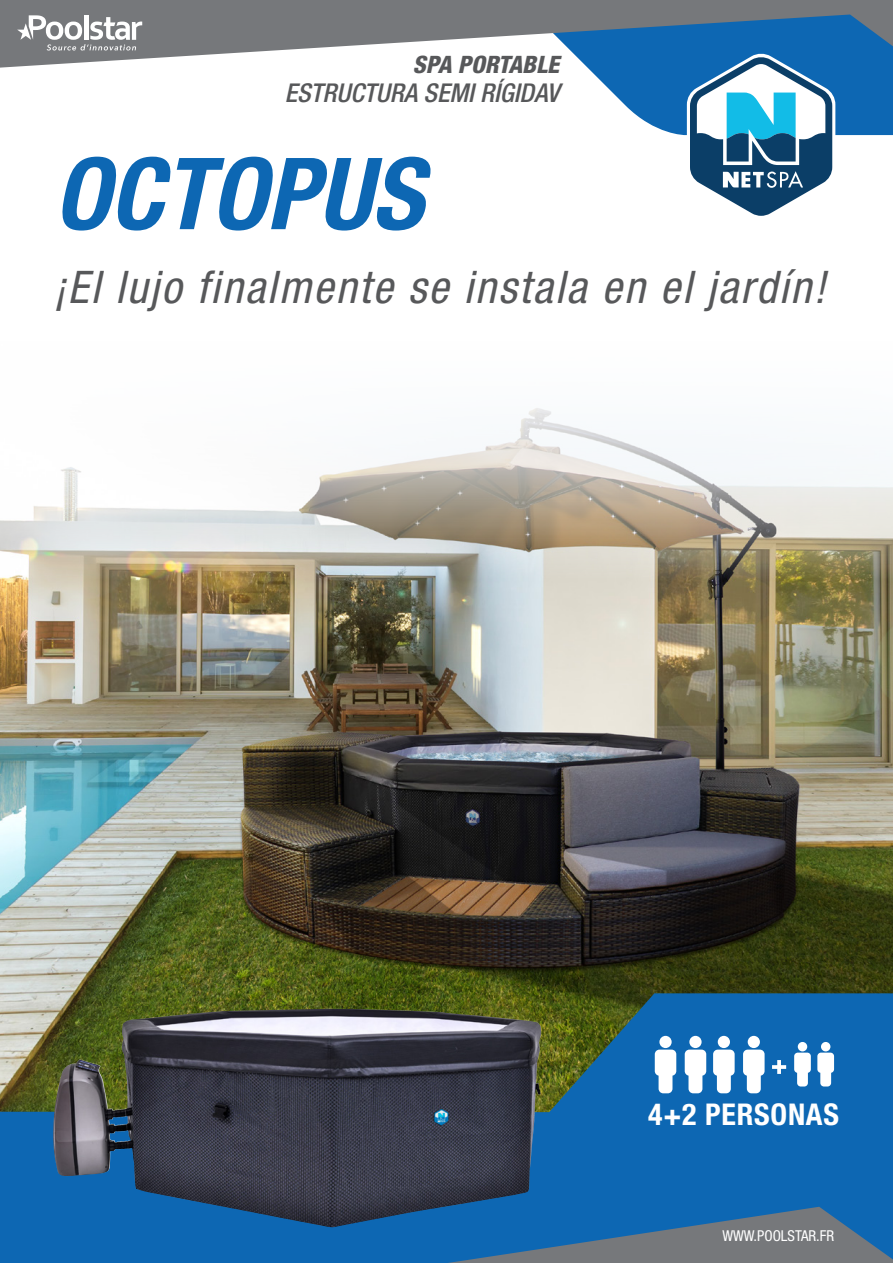
<style>
.page{position:relative;width:893px;height:1263px;background:#fff}
.page>*{position:absolute;margin:0;border:0;box-sizing:border-box;transform-origin:0 0}
.nom_du_produit{font:italic 700 condensed 99.6px "Helvetica Neue";color:#0d67b3}
.t1{font:italic condensed 45px "Helvetica Neue";letter-spacing:.05em;color:#57585a}
.t2{font:700 condensed 30px "Helvetica Neue";letter-spacing:.025em;color:#fff}
.t3{font:italic 500 condensed 25.95px "Helvetica Neue";color:#57585a}
.t4{font:italic 800 condensed 24px "Helvetica Neue";color:#57585a}
.Titre_principal_lign{font:condensed 15px "Helvetica Neue";color:#fff}
</style>
<div class="page">
<img style="left:0;top:408px;width:893px;height:585px">
<svg style="left:0;top:993px;width:893px;height:270px;background:#285d85"></svg>
<svg style="left:588px;top:68px;width:305px;height:67px;fill:#0d67b3"></svg>
<svg style="left:0;top:0;width:893px;height:68px;fill:#76787b"></svg>
<svg style="left:448px;top:1207px;width:445px;height:56px;background:#426f96"></svg>
<svg style="left:17px;top:15px;width:125px;height:36px"></svg>
<svg style="left:687px;top:53px;width:148px;height:163px"></svg>
<img style="left:53px;top:1009px;width:275px;height:167px">
<div style="left:659px;top:1036px;width:13px;height:12px;background:#fff;border-radius:50%"></div>
<svg style="left:655px;top:1049px;width:21px;height:44px"></svg>
<div style="left:689px;top:1036px;width:13px;height:12px;background:#fff;border-radius:50%"></div>
<svg style="left:685px;top:1049px;width:21px;height:44px"></svg>
<div style="left:718px;top:1036px;width:12px;height:12px;background:#fff;border-radius:50%"></div>
<svg style="left:713px;top:1049px;width:22px;height:44px"></svg>
<div style="left:748px;top:1036px;width:12px;height:12px;background:#fff;border-radius:50%"></div>
<svg style="left:743px;top:1049px;width:22px;height:44px"></svg>
<div style="left:798px;top:1042px;width:9px;height:9px;background:#fff;border-radius:50%"></div>
<svg style="left:794px;top:1052px;width:17px;height:34px"></svg>
<div style="left:821px;top:1042px;width:9px;height:9px;background:#fff;border-radius:50%"></div>
<svg style="left:817px;top:1052px;width:17px;height:34px"></svg>
<svg style="left:772px;top:1060px;width:14px;height:14px"></svg>
<p class="t4" style="left:413px;top:50px;width:148px">SPA PORTABLE</p>
<p class="t3" style="left:285px;top:77px;width:276px">ESTRUCTURA SEMI RÍGIDAV</p>
<p class="nom_du_produit" style="left:54px;top:133px;width:371px">OCTOPUS</p>
<p class="t1" style="left:54px;top:261px;width:773px">¡El lujo finalmente se instala en el jardín!</p>
<p class="t2" style="left:648px;top:1096px;width:192px">4+2 PERSONAS</p>
<p class="Titre_principal_lign" style="left:722px;top:1227px;width:113px">WWW.POOLSTAR.FR</p>
</div>
